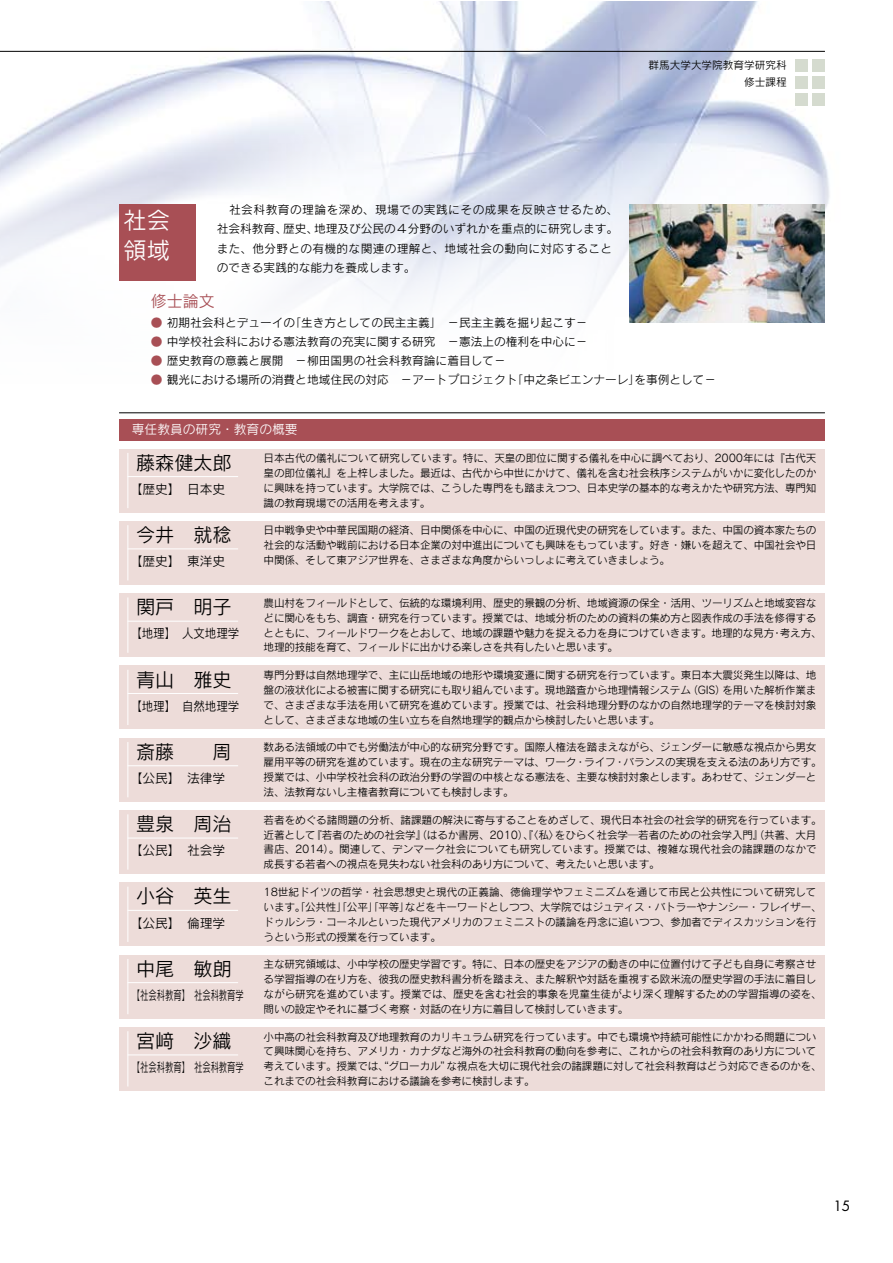
<style>
.page{position:relative;width:893px;height:1263px;background:#fff}
.page>*{position:absolute;margin:0;border:0;box-sizing:border-box;transform-origin:0 0}
.t1{font:23.4px/29.7px "Rodin Pro M";color:#fff}
.t2{font:19.2px "Rodin Pro M";color:#000}
.t3{font:15.9px "Rodin Pro M";color:#a84f55}
.t4{font:13.8px "Futura";color:#000}
.t5{font:12.75px "Rodin Pro M";color:#000}
.t6{font:12.75px "Rodin Pro M";color:#000;scale:.65 1}
.t7{font:12.75px "Rodin Pro M";color:#000;scale:.9 1}
.t8{font:12.75px "Rodin Pro M";color:#fff}
.t9{font:11.7px "Rodin Pro M";color:#000}
.t10{font:11.7px/19.2px "Rodin Pro M";letter-spacing:.025em;color:#000}
.t11{font:10.65px/14.9px "Rodin Pro M";letter-spacing:-.02em;color:#000}
.t12{font:10.65px/17px "Rodin Pro M";color:#000;text-align:right}
.s1{color:#a84f55}
</style>
<div class="page">
<img style="left:0;top:1px;width:830px;height:322px">
<div style="left:795px;top:60px;width:13px;height:12px;background:#d5dbcf"></div>
<div style="left:812px;top:60px;width:13px;height:12px;background:#d5dbcf"></div>
<div style="left:795px;top:77px;width:13px;height:12px;background:#d5dbcf"></div>
<div style="left:812px;top:77px;width:13px;height:12px;background:#d5dbcf"></div>
<div style="left:795px;top:94px;width:13px;height:12px;background:#d5dbcf"></div>
<div style="left:812px;top:94px;width:13px;height:12px;background:#d5dbcf"></div>
<hr style="left:0;top:51px;width:825px;height:1px;background:#000">
<div style="left:119px;top:204px;width:77px;height:77px;background:#a84f55"></div>
<hr style="left:119px;top:412px;width:706px;height:1px;background:#000">
<div style="left:119px;top:419px;width:706px;height:21px;background:#a84f55"></div>
<img style="left:629px;top:204px;width:196px;height:118px">
<div style="left:119px;top:449px;width:706px;height:63px;background:#eddcd9"></div>
<div style="left:119px;top:521px;width:706px;height:64px;background:#eddcd9"></div>
<div style="left:119px;top:593px;width:706px;height:64px;background:#eddcd9"></div>
<div style="left:119px;top:665px;width:706px;height:64px;background:#eddcd9"></div>
<div style="left:119px;top:738px;width:706px;height:63px;background:#eddcd9"></div>
<div style="left:119px;top:810px;width:706px;height:64px;background:#eddcd9"></div>
<div style="left:119px;top:882px;width:706px;height:64px;background:#eddcd9"></div>
<div style="left:119px;top:955px;width:706px;height:63px;background:#eddcd9"></div>
<div style="left:119px;top:1027px;width:706px;height:64px;background:#eddcd9"></div>
<hr style="left:128px;top:476px;width:110px;height:1px;background:#fff">
<hr style="left:128px;top:549px;width:110px;height:1px;background:#fff">
<hr style="left:128px;top:621px;width:110px;height:1px;background:#fff">
<hr style="left:128px;top:693px;width:110px;height:1px;background:#fff">
<hr style="left:128px;top:765px;width:110px;height:1px;background:#fff">
<hr style="left:128px;top:838px;width:110px;height:1px;background:#fff">
<hr style="left:128px;top:910px;width:110px;height:1px;background:#fff">
<hr style="left:128px;top:982px;width:110px;height:1px;background:#fff">
<hr style="left:128px;top:1054px;width:110px;height:1px;background:#fff">
<hr style="left:128px;top:453px;width:1px;height:55px;background:#fff">
<hr style="left:128px;top:525px;width:1px;height:55px;background:#fff">
<hr style="left:128px;top:597px;width:1px;height:56px;background:#fff">
<hr style="left:128px;top:670px;width:1px;height:55px;background:#fff">
<hr style="left:128px;top:742px;width:1px;height:55px;background:#fff">
<hr style="left:128px;top:814px;width:1px;height:56px;background:#fff">
<hr style="left:128px;top:887px;width:1px;height:55px;background:#fff">
<hr style="left:128px;top:959px;width:1px;height:55px;background:#fff">
<hr style="left:128px;top:1031px;width:1px;height:55px;background:#fff">
<p class="t12" style="left:648px;top:56px;width:140px">群馬大学大学院教育学研究科修士課程</p>
<p class="t10" style="left:217px;top:200px;width:403px">　社会科教育の理論を深め、現場での実践にその成果を反映させるため、社会科教育、歴史、地理及び公民の４分野のいずれかを重点的に研究します。また、他分野との有機的な関連の理解と、地域社会の動向に対応することのできる実践的な能力を養成します。</p>
<h1 class="t1" style="left:123px;top:204px;width:48px">社会領域</h1>
<h3 class="t3" style="left:151px;top:291px;width:65px">修士論文</h3>
<p class="t9" style="left:151px;top:315px;width:438px"><span class="s1">●</span> 初期社会科とデューイの「生き方としての民主主義」　－民主主義を掘り起こす－</p>
<p class="t9" style="left:151px;top:334px;width:438px"><span class="s1">●</span> 中学校社会科における憲法教育の充実に関する研究　－憲法上の権利を中心に－</p>
<p class="t9" style="left:151px;top:353px;width:356px"><span class="s1">●</span> 歴史教育の意義と展開　－柳田国男の社会科教育論に着目して－</p>
<p class="t9" style="left:151px;top:372px;width:567px"><span class="s1">●</span> 観光における場所の消費と地域住民の対応　－アートプロジェクト「中之条ビエンナーレ」を事例として－</p>
<p class="t8" style="left:119px;top:421px;width:180px">　専任教員の研究・教育の概要</p>
<h2 class="t2" style="left:136px;top:450px;width:97px">藤森健太郎</h2>
<p class="t5" style="left:130px;top:481px;width:97px">【歴史】　日本史</p>
<h2 class="t2" style="left:136px;top:522px;width:97px">今井　就稔</h2>
<p class="t5" style="left:130px;top:553px;width:97px">【歴史】　東洋史</p>
<h2 class="t2" style="left:136px;top:595px;width:97px">関戸　明子</h2>
<p class="t7" style="left:130px;top:625px;width:123px">【地理】　人文地理学</p>
<h2 class="t2" style="left:136px;top:667px;width:97px">青山　雅史</h2>
<p class="t7" style="left:130px;top:698px;width:123px">【地理】　自然地理学</p>
<h2 class="t2" style="left:136px;top:739px;width:97px">斎藤　　周</h2>
<p class="t5" style="left:130px;top:770px;width:97px">【公民】　法律学</p>
<h2 class="t2" style="left:136px;top:811px;width:97px">豊泉　周治</h2>
<p class="t5" style="left:130px;top:842px;width:97px">【公民】　社会学</p>
<h2 class="t2" style="left:136px;top:884px;width:97px">小谷　英生</h2>
<p class="t5" style="left:130px;top:914px;width:97px">【公民】　倫理学</p>
<h2 class="t2" style="left:136px;top:956px;width:97px">中尾　敏朗</h2>
<p class="t6" style="left:132px;top:987px;width:174px">【社会科教育】　社会科教育学</p>
<h2 class="t2" style="left:136px;top:1028px;width:97px">宮﨑　沙織</h2>
<p class="t6" style="left:132px;top:1059px;width:174px">【社会科教育】　社会科教育学</p>
<p class="t11" style="left:264px;top:450px;width:554px;text-align:justify">日本古代の儀礼について研究しています。特に、天皇の即位に関する儀礼を中心に調べており、2000年には『古代天皇の即位儀礼』を上梓しました。最近は、古代から中世にかけて、儀礼を含む社会秩序システムがいかに変化したのかに興味を持っています。大学院では、こうした専門をも踏まえつつ、日本史学の基本的な考えかたや研究方法、専門知識の教育現場での活用を考えます。</p>
<p class="t11" style="left:264px;top:523px;width:554px;text-align:justify">日中戦争史や中華民国期の経済、日中関係を中心に、中国の近現代史の研究をしています。また、中国の資本家たちの社会的な活動や戦前における日本企業の対中進出についても興味をもっています。好き・嫌いを超えて、中国社会や日中関係、そして東アジア世界を、さまざまな角度からいっしょに考えていきましょう。</p>
<p class="t11" style="left:264px;top:595px;width:560px">農山村をフィールドとして、伝統的な環境利用、歴史的景観の分析、地域資源の保全・活用、ツーリズムと地域変容などに関心をもち、調査・研究を行っています。授業では、地域分析のための資料の集め方と図表作成の手法を修得するとともに、フィールドワークをとおして、地域の課題や魅力を捉える力を身につけていきます。地理的な見方・考え方、地理的技能を育て、フィールドに出かける楽しさを共有したいと思います。</p>
<p class="t11" style="left:264px;top:667px;width:554px;text-align:justify">専門分野は自然地理学で、主に山岳地域の地形や環境変遷に関する研究を行っています。東日本大震災発生以降は、地盤の液状化による被害に関する研究にも取り組んでいます。現地踏査から地理情報システム（GIS）を用いた解析作業まで、さまざまな手法を用いて研究を進めています。授業では、社会科地理分野のなかの自然地理学的テーマを検討対象として、さまざまな地域の生い立ちを自然地理学的観点から検討したいと思います。</p>
<p class="t11" style="left:264px;top:739px;width:560px">数ある法領域の中でも労働法が中心的な研究分野です。国際人権法を踏まえながら、ジェンダーに敏感な視点から男女雇用平等の研究を進めています。現在の主な研究テーマは、ワーク・ライフ・バランスの実現を支える法のあり方です。授業では、小中学校社会科の政治分野の学習の中核となる憲法を、主要な検討対象とします。あわせて、ジェンダーと法、法教育ないし主権者教育についても検討します。</p>
<p class="t11" style="left:264px;top:812px;width:560px">若者をめぐる諸問題の分析、諸課題の解決に寄与することをめざして、現代日本社会の社会学的研究を行っています。近著として『若者のための社会学』（はるか書房、2010）、『〈私〉をひらく社会学─若者のための社会学入門』（共著、大月書店、2014）。関連して、デンマーク社会についても研究しています。授業では、複雑な現代社会の諸課題のなかで成長する若者への視点を見失わない社会科のあり方について、考えたいと思います。</p>
<p class="t11" style="left:264px;top:884px;width:560px">18世紀ドイツの哲学・社会思想史と現代の正義論、徳倫理学やフェミニズムを通じて市民と公共性について研究しています。「公共性」「公平」「平等」などをキーワードとしつつ、大学院ではジュディス・バトラーやナンシー・フレイザー、ドゥルシラ・コーネルといった現代アメリカのフェミニストの議論を丹念に追いつつ、参加者でディスカッションを行うという形式の授業を行っています。</p>
<p class="t11" style="left:264px;top:956px;width:560px">主な研究領域は、小中学校の歴史学習です。特に、日本の歴史をアジアの動きの中に位置付けて子ども自身に考察させる学習指導の在り方を、彼我の歴史教科書分析を踏まえ、また解釈や対話を重視する欧米流の歴史学習の手法に着目しながら研究を進めています。授業では、歴史を含む社会的事象を児童生徒がより深く理解するための学習指導の姿を、問いの設定やそれに基づく考察・対話の在り方に着目して検討していきます。</p>
<p class="t11" style="left:264px;top:1029px;width:560px">小中高の社会科教育及び地理教育のカリキュラム研究を行っています。中でも環境や持続可能性にかかわる問題について興味関心を持ち、アメリカ・カナダなど海外の社会科教育の動向を参考に、これからの社会科教育のあり方について考えています。授業では、“グローカル”な視点を大切に現代社会の諸課題に対して社会科教育はどう対応できるのかを、これまでの社会科教育における議論を参考に検討します。</p>
<p class="t4" style="left:833px;top:1197px;width:19px">15</p>
</div>
